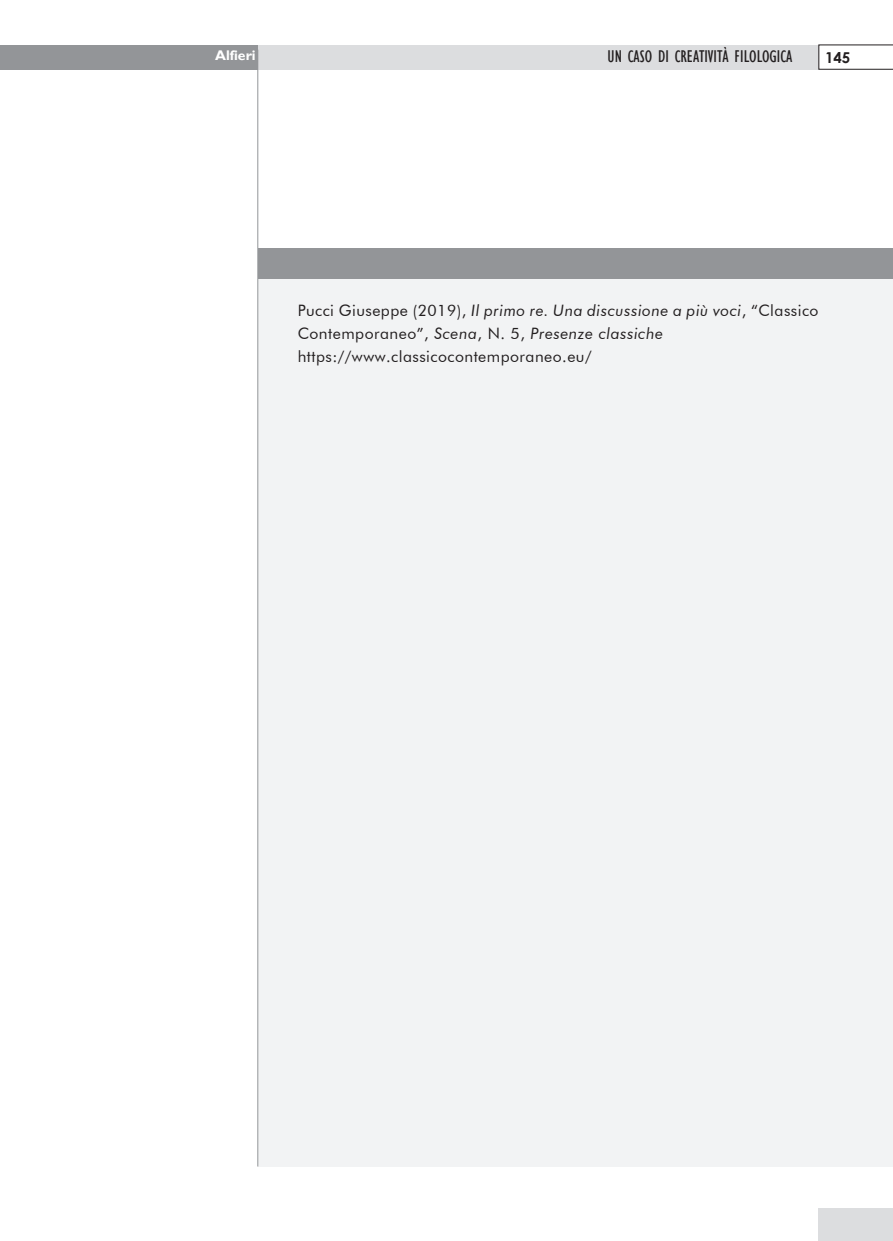
<style>
.page{position:relative;width:893px;height:1241px;background:#fff}
.page>*{position:absolute;margin:0;border:0;box-sizing:border-box;transform-origin:0 0}
.t1{font:condensed 17.5px "forma";color:#231f20}
.testo_reference{font:italic 15.75px/22.8px "Futura BT";letter-spacing:.03em;color:#231f20}
.testo_reference-2{font:15.75px "Futura BT";letter-spacing:.03em;color:#231f20}
.t2{font:700 15.05px "Century Gothic";color:#231f20}
.t3{font:700 14px "forma";color:#fff}
.s1{font-style:normal}
</style>
<div class="page">
<div style="left:258px;top:248px;width:635px;height:918px;background:#f2f3f4"></div>
<div style="left:258px;top:248px;width:635px;height:31px;background:#939598"></div>
<div style="left:228px;top:45px;width:591px;height:24px;background:#dcdddf"></div>
<div style="left:0;top:45px;width:258px;height:24px;background:#939598"></div>
<svg style="left:819px;top:45px;width:74px;height:24px"></svg>
<div style="left:818px;top:1208px;width:75px;height:32px;background:#dcdddf"></div>
<hr style="left:257px;top:50px;width:1px;height:1116px;background:#939598">
<p class="t3" style="left:215px;top:47px;width:42px">Alfieri</p>
<p class="t1" style="left:608px;top:46px;width:186px">UN CASO DI CREATIVITÀ FILOLOGICA</p>
<p class="t2" style="left:825px;top:46px;width:27px">145</p>
<p class="testo_reference" style="left:298px;top:300px;width:522px"><span class="s1">Pucci Giuseppe (2019),</span> Il primo re. Una discussione a più voci<span class="s1">, “Classico<br>Contemporaneo”,</span> Scena<span class="s1">, N. 5,</span> Presenze classiche</p>
<p class="testo_reference-2" style="left:298px;top:346px;width:295px">https://www.classicocontemporaneo.eu/</p>
</div>
